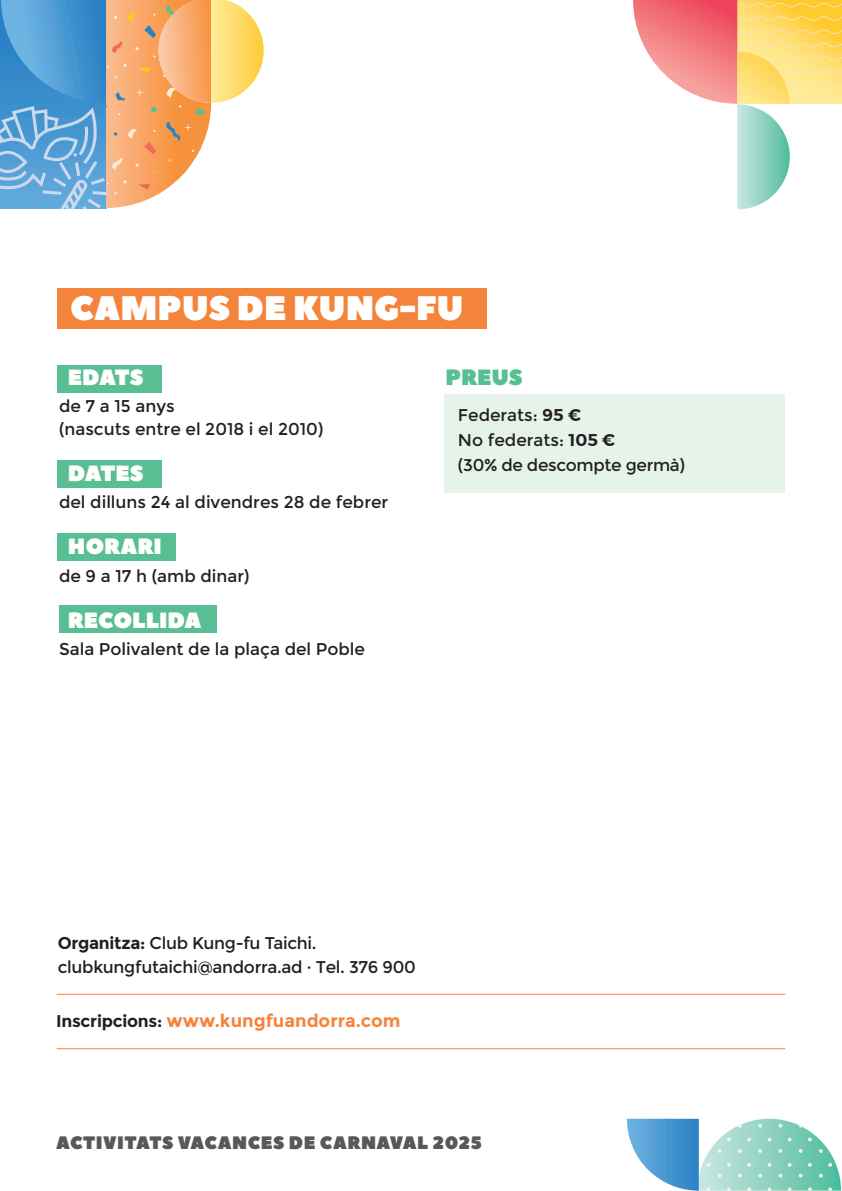
<style>
.page{position:relative;width:842px;height:1191px;background:#fff}
.page>*{position:absolute;margin:0;border:0;box-sizing:border-box;transform-origin:0 0}
.t1{font:34px "Peace Sans";color:#fff}
.t2{font:22px "Peace Sans";color:#fff}
.t3{font:22px "Peace Sans";color:#58bf94}
.t4{font:700 18px "Montserrat";color:#f5843b}
.t5{font:18px "Peace Sans";letter-spacing:.025em;color:#57585a}
.t6{font:17px/25px "Montserrat";color:#231f20}
.t7{font:17px/24px "Montserrat";letter-spacing:-.02em;color:#231f20}
.s1{font-weight:600}
.s2{font-weight:700}
.s3{font-size:17px;color:#231f20}
</style>
<div class="page">
<svg style="left:627px;top:1118px;width:214px;height:72px"></svg>
<div style="left:57px;top:288px;width:430px;height:41px;background:#f5843b"></div>
<div style="left:57px;top:365px;width:105px;height:28px;background:#58bf94"></div>
<div style="left:57px;top:460px;width:105px;height:27px;background:#58bf94"></div>
<div style="left:57px;top:533px;width:119px;height:28px;background:#58bf94"></div>
<div style="left:59px;top:605px;width:158px;height:28px;background:#58bf94"></div>
<div style="left:444px;top:394px;width:340px;height:99px;background:#e5f3eb"></div>
<svg style="left:633px;top:0;width:209px;height:209px"></svg>
<svg style="left:1px;top:0;width:263px;height:208px"></svg>
<hr style="left:57px;top:1048px;width:728px;height:1px;background:#f5843b">
<hr style="left:57px;top:993px;width:728px;height:1px;background:#f5843b">
<h1 class="t1" style="left:70px;top:285px;width:395px">CAMPUS DE KUNG-FU</h1>
<p class="t2" style="left:68px;top:363px;width:77px">EDATS</p>
<p class="t6" style="left:59px;top:395px;width:266px;line-height:23px">de 7 a 15 anys<br>(nascuts entre el 2018 i el 2010)</p>
<p class="t2" style="left:68px;top:459px;width:77px">DATES</p>
<p class="t6" style="left:59px;top:490px;width:331px">del dilluns 24 al divendres 28 de febrer</p>
<p class="t2" style="left:68px;top:532px;width:95px">HORARI</p>
<p class="t6" style="left:59px;top:563px;width:192px">de 9 a 17 h (amb dinar)</p>
<p class="t2" style="left:68px;top:605px;width:135px">RECOLLIDA</p>
<p class="t6" style="left:59px;top:636px;width:308px">Sala Polivalent de la plaça del Poble</p>
<p class="t3" style="left:445px;top:362px;width:79px">PREUS</p>
<p class="t6" style="left:458px;top:402px;width:229px">Federats: <span class="s1">95 €<br></span>No federats: <span class="s1">105 €<br></span>(30% de descompte germà)</p>
<p class="t7" style="left:58px;top:931px;width:360px"><span class="s2">Organitza:</span> Club Kung-fu Taichi. clubkungfutaichi@andorra.ad · Tel. 376 900</p>
<p class="t4" style="left:56px;top:1010px;width:346px"><span class="s3">Inscripcions:</span> www.kungfuandorra.com</p>
<p class="t5" style="left:56px;top:1130px;width:427px">ACTIVITATS VACANCES DE CARNAVAL 2025</p>
</div>
